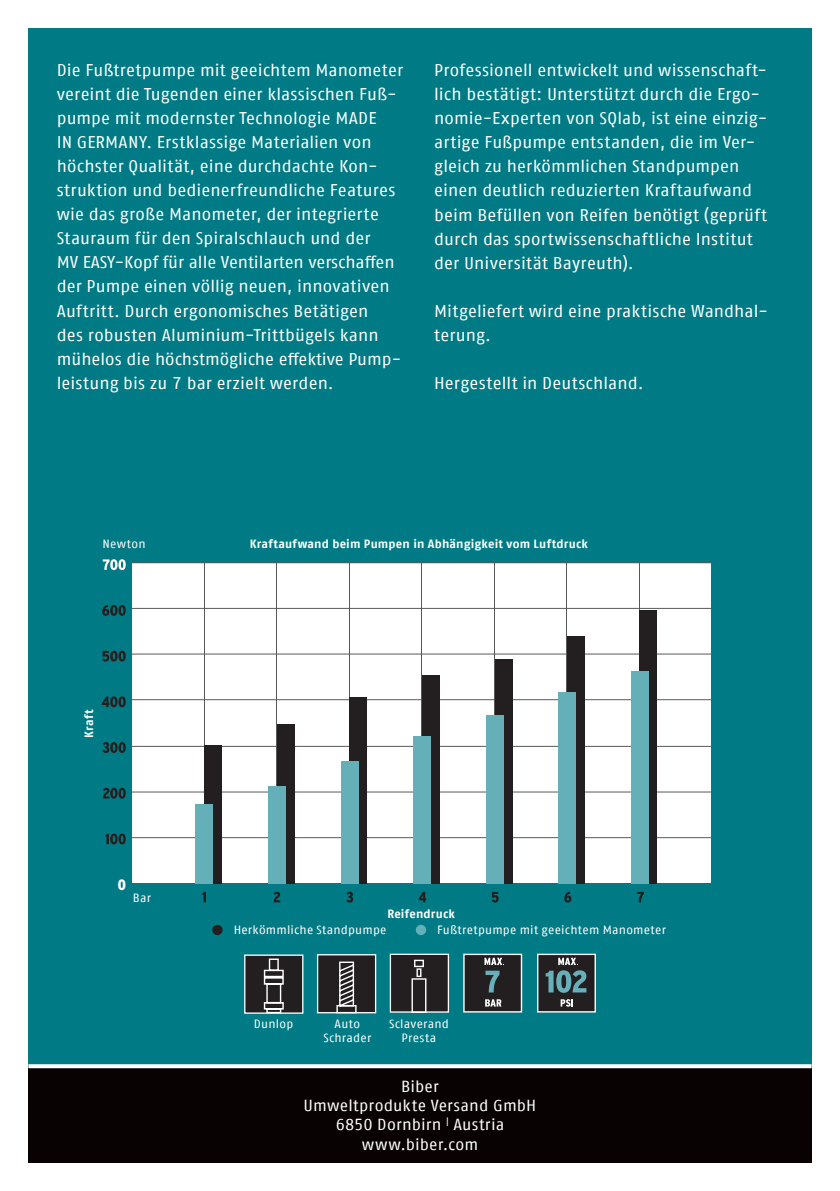
<style>
.page{position:relative;width:840px;height:1191px;background:#fff}
.page>*{position:absolute;margin:0;border:0;box-sizing:border-box;transform-origin:0 0}
.t1{font:17px/24px "Fago Offc Pro";letter-spacing:.005em;color:#fff}
.t2{font:16px/19.2px "Fago Offc Pro";letter-spacing:.01em;color:#fff;text-align:center}
.t3{font:900 condensed 15px "Interstate";color:#fff}
.t4{font:12px/14.4px "Fago Offc Pro";letter-spacing:.02em;color:#fff;text-align:center}
.t5{font:700 12px "Fago Offc Pro";letter-spacing:.015em;color:#fff}
</style>
<div class="page">
<div style="left:28px;top:28px;width:783px;height:1134px;background:#007b85"></div>
<div style="left:28px;top:1066px;width:783px;height:96px;background:#080302"></div>
<svg style="left:28px;top:1064px;width:783px;height:4px;background:#f0f7f7"></svg>
<div style="left:131px;top:563px;width:580px;height:320px;background:#fff"></div>
<hr style="left:131px;top:562px;width:580px;height:1px;background:#57585a">
<hr style="left:131px;top:608px;width:580px;height:1px;background:#57585a">
<hr style="left:131px;top:653px;width:580px;height:1px;background:#57585a">
<hr style="left:131px;top:699px;width:580px;height:1px;background:#57585a">
<hr style="left:131px;top:746px;width:580px;height:1px;background:#57585a">
<hr style="left:131px;top:791px;width:580px;height:1px;background:#57585a">
<hr style="left:131px;top:837px;width:580px;height:1px;background:#57585a">
<hr style="left:710px;top:563px;width:1px;height:320px;background:#57585a">
<hr style="left:638px;top:563px;width:1px;height:320px;background:#57585a">
<hr style="left:565px;top:563px;width:1px;height:320px;background:#57585a">
<hr style="left:493px;top:563px;width:1px;height:320px;background:#57585a">
<hr style="left:421px;top:563px;width:1px;height:320px;background:#57585a">
<hr style="left:348px;top:563px;width:1px;height:320px;background:#57585a">
<hr style="left:276px;top:563px;width:1px;height:320px;background:#57585a">
<hr style="left:203px;top:563px;width:1px;height:320px;background:#57585a">
<hr style="left:131px;top:562px;width:1px;height:321px;background:#57585a">
<hr style="left:131px;top:883px;width:580px;height:1px;background:#57585a">
<svg style="left:105px;top:833px;width:21px;height:11px"></svg>
<svg style="left:103px;top:788px;width:23px;height:10px"></svg>
<svg style="left:102px;top:742px;width:24px;height:11px"></svg>
<svg style="left:102px;top:696px;width:24px;height:11px"></svg>
<svg style="left:102px;top:650px;width:24px;height:11px"></svg>
<svg style="left:102px;top:605px;width:24px;height:11px"></svg>
<svg style="left:103px;top:559px;width:23px;height:11px"></svg>
<svg style="left:273px;top:891px;width:7px;height:11px"></svg>
<svg style="left:202px;top:892px;width:4px;height:10px"></svg>
<svg style="left:346px;top:891px;width:7px;height:11px"></svg>
<svg style="left:418px;top:892px;width:8px;height:10px"></svg>
<svg style="left:491px;top:892px;width:7px;height:10px"></svg>
<svg style="left:564px;top:891px;width:7px;height:11px"></svg>
<svg style="left:637px;top:892px;width:6px;height:10px"></svg>
<div style="left:277px;top:724px;width:17px;height:160px;background:#231f20"></div>
<div style="left:204px;top:745px;width:18px;height:139px;background:#231f20"></div>
<div style="left:349px;top:698px;width:18px;height:186px;background:#231f20"></div>
<div style="left:422px;top:675px;width:18px;height:209px;background:#231f20"></div>
<div style="left:494px;top:660px;width:18px;height:224px;background:#231f20"></div>
<div style="left:566px;top:636px;width:18px;height:248px;background:#231f20"></div>
<div style="left:639px;top:611px;width:18px;height:273px;background:#231f20"></div>
<div style="left:268px;top:786px;width:17px;height:98px;background:#64afb8"></div>
<div style="left:195px;top:804px;width:18px;height:80px;background:#64afb8"></div>
<div style="left:340px;top:762px;width:18px;height:122px;background:#64afb8"></div>
<div style="left:413px;top:736px;width:18px;height:148px;background:#64afb8"></div>
<div style="left:486px;top:715px;width:17px;height:169px;background:#64afb8"></div>
<div style="left:557px;top:692px;width:18px;height:192px;background:#64afb8"></div>
<div style="left:630px;top:671px;width:18px;height:213px;background:#64afb8"></div>
<div style="left:212px;top:924px;width:10px;height:11px;background:#231f20;border-radius:50%"></div>
<div style="left:415px;top:924px;width:11px;height:11px;background:#64afb8;border-radius:50%"></div>
<div style="left:390px;top:954px;width:58px;height:58px;background:#231f20"></div>
<div style="left:389px;top:953px;width:60px;height:59px;border:1px solid #fff"></div>
<svg style="left:410px;top:959px;width:17px;height:54px"></svg>
<div style="left:244px;top:954px;width:59px;height:59px;background:#231f20;border:1px solid #fff"></div>
<svg style="left:263px;top:958px;width:21px;height:56px"></svg>
<div style="left:317px;top:954px;width:59px;height:59px;background:#231f20;border:1px solid #fff"></div>
<svg style="left:335px;top:961px;width:22px;height:53px"></svg>
<div style="left:463px;top:953px;width:59px;height:59px;background:#231f20;border:1px solid #fff"></div>
<svg style="left:485px;top:999px;width:16px;height:7px"></svg>
<div style="left:536px;top:953px;width:59px;height:59px;background:#231f20;border:1px solid #fff"></div>
<svg style="left:560px;top:999px;width:13px;height:7px"></svg>
<svg style="left:484px;top:957px;width:20px;height:35px"></svg>
<svg style="left:545px;top:957px;width:41px;height:35px"></svg>
<p class="t1" style="left:57px;top:58px;width:348px">Die Fußtretpumpe mit geeichtem Manometer vereint die Tugenden einer klassischen Fuß&shy;pumpe mit modernster Technologie MADE<br>IN GERMANY. Erstklassige Materialien von höchster Qualität, eine durchdachte Kon&shy;struktion und bedienerfreundliche Features wie das große Manometer, der integrierte Stauraum für den Spiralschlauch und der<br>MV EASY-Kopf für alle Ventilarten verschaffen der Pumpe einen völlig neuen, innovativen Auftritt. Durch ergonomisches Betätigen<br>des robusten Aluminium-Trittbügels kann mühelos die höchstmögliche effektive Pump&shy;leistung bis zu 7 bar erzielt werden.</p>
<p class="t1" style="left:434px;top:58px;width:334px">Professionell entwickelt und wissenschaft&shy;lich bestätigt: Unterstützt durch die Ergo&shy;nomie-Experten von SQlab, ist eine einzig&shy;artige Fußpumpe entstanden, die im Ver&shy;gleich zu herkömmlichen Standpumpen einen deutlich reduzierten Kraftaufwand beim Befüllen von Reifen benötigt (geprüft durch das sportwissenschaftliche Institut der Universität Bayreuth).</p>
<p class="t1" style="left:434px;top:298px;width:335px">Mitgeliefert wird eine praktische Wandhal&shy;terung.</p>
<p class="t1" style="left:434px;top:371px;width:211px">Hergestellt in Deutschland.</p>
<p class="t4" style="left:102px;top:537px;width:45px">Newton</p>
<p class="t5" style="left:250px;top:537px;width:339px">Kraftaufwand beim Pumpen in Abhängigkeit vom Luftdruck</p>
<p class="t5" style="left:82px;top:737px;width:30px;rotate:-90deg">Kraft</p>
<p class="t3" style="left:118px;top:876px;width:10px">0</p>
<p class="t4" style="left:133px;top:890px;width:20px">Bar</p>
<p class="t5" style="left:387px;top:906px;width:69px">Reifendruck</p>
<p class="t4" style="left:233px;top:922px;width:154px">Herkömmliche Standpumpe</p>
<p class="t4" style="left:437px;top:922px;width:230px">Fußtretpumpe mit geeichtem Manometer</p>
<p class="t4" style="left:254px;top:1016px;width:41px">Dunlop</p>
<p class="t4" style="left:323px;top:1016px;width:49px">Auto<br>Schrader</p>
<p class="t4" style="left:389px;top:1016px;width:61px">Sclaverand<br>Presta</p>
<p class="t2" style="left:303px;top:1076px;width:234px">Biber<br>Umweltprodukte Versand GmbH<br>6850 Dornbirn <sup>|</sup> Austria www.biber.com</p>
</div>
